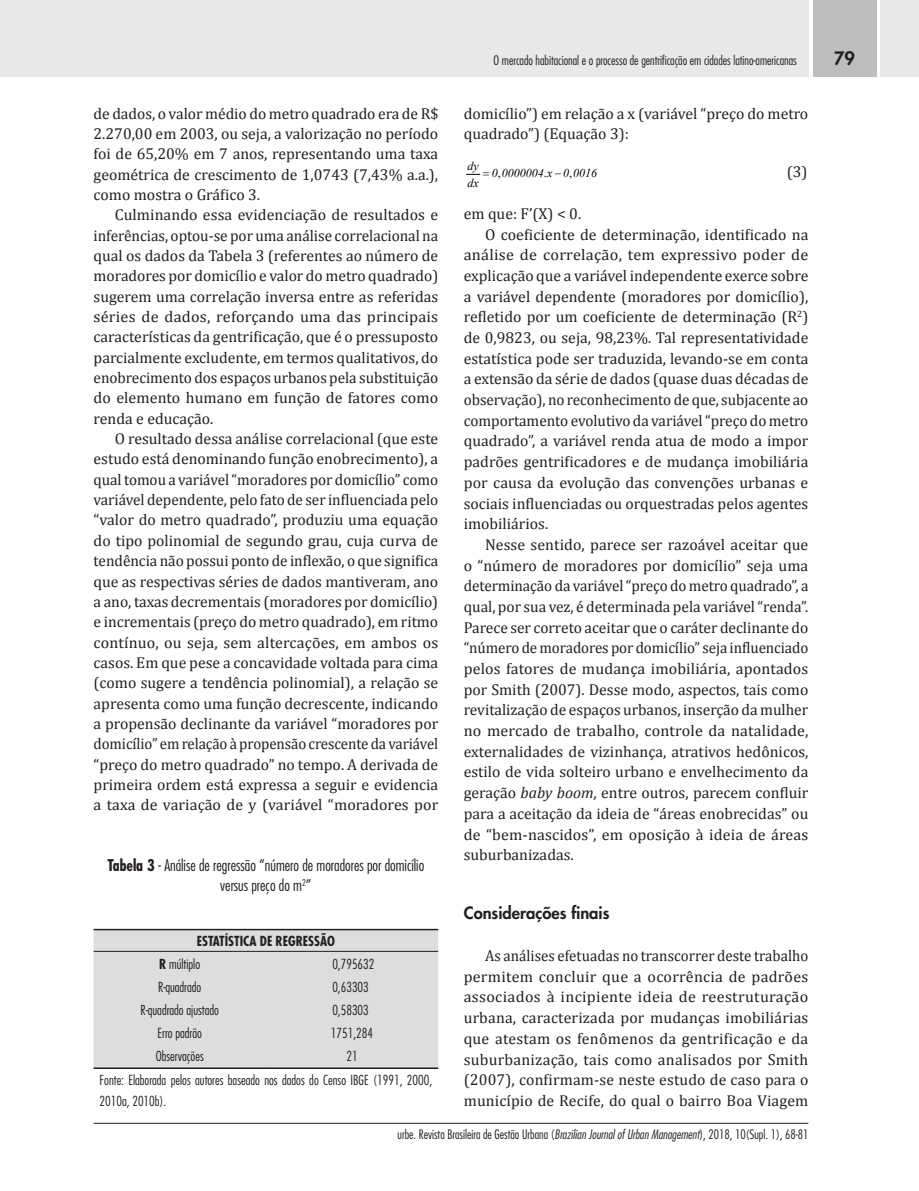
<style>
.page{position:relative;width:919px;height:1191px;background:#fff}
.page>*{position:absolute;margin:0;border:0;box-sizing:border-box;transform-origin:0 0}
.t1{font:800 18px "Futura Std";color:#231f20}
.Heading1{font:800 16.5px "Futura Std";color:#231f20}
.Paragraph{font:15.75px/20.4px "Cambria";color:#231f20;text-align:justify}
.Paragraph-2{font:15.75px/20.7px "Cambria";color:#231f20;text-align:justify;scale:.95 1}
.TableTitle{font:300 condensed 15.75px/20.2px "Futura Std";color:#231f20;text-align:center}
.ParagraphAlt{font:15.75px "Cambria";color:#231f20}
.Equation{font:15.75px "Cambria";color:#231f20}
.TableBody{font:300 condensed 13.5px "Futura Std";color:#231f20}
.TableFootnote{font:300 condensed 13.5px/20.2px "Futura Std";color:#231f20}
.TableHead{font:700 condensed 13.5px "Futura Std";color:#231f20}
.t2{font:300 condensed 12.75px "Futura Std";color:#231f20}
.t3{font:italic 12px "Times New Roman";color:#000}
.t4{font:12px "Times New Roman";color:#000}
.s1{font-weight:700}
.s2{font-style:italic}
</style>
<div class="page">
<div style="left:0;top:0;width:808px;height:77px;background:#e7e8e8"></div>
<div style="left:812px;top:0;width:64px;height:77px;background:#bcbec0"></div>
<div style="left:880px;top:0;width:38px;height:77px;background:#e7e8e8"></div>
<hr style="left:94px;top:1123px;width:714px;height:1px;background:#231f20">
<div style="left:94px;top:930px;width:344px;height:137px;background:#dcddde"></div>
<hr style="left:94px;top:929px;width:172px;height:1px;background:#231f20">
<hr style="left:266px;top:929px;width:172px;height:1px;background:#231f20">
<hr style="left:94px;top:1067px;width:172px;height:2px;background:#231f20">
<hr style="left:266px;top:1067px;width:172px;height:2px;background:#231f20">
<hr style="left:94px;top:951px;width:172px;height:1px;background:#231f20">
<hr style="left:266px;top:951px;width:172px;height:1px;background:#231f20">
<svg style="left:466px;top:173px;width:15px;height:2px"></svg>
<p class="Paragraph" style="left:94px;top:103px;width:346px">de dados, o valor médio do metro quadrado era de R$ 2.270,00 em 2003, ou seja, a valorização no período foi de 65,20% em 7 anos, representando uma taxa geométrica de crescimento de 1,0743 (7,43% a.a.), como mostra o Gráfico 3.</p>
<p class="Paragraph" style="left:94px;top:205px;width:346px;text-indent:21px">Culminando essa evidenciação de resultados e inferências, optou-se por uma análise correlacional na qual os dados da Tabela 3 (referentes ao número de moradores por domicílio e valor do metro quadrado) sugerem uma correlação inversa entre as referidas séries de dados, reforçando uma das principais características da gentrificação, que é o pressuposto parcialmente excludente, em termos qualitativos, do enobrecimento dos espaços urbanos pela substituição do elemento humano em função de fatores como renda e educação.</p>
<p class="Paragraph" style="left:94px;top:428px;width:346px;text-indent:21px">O resultado dessa análise correlacional (que este estudo está denominando função enobrecimento), a qual tomou a variável “moradores por domicílio” como variável dependente, pelo fato de ser influenciada pelo “valor do metro quadrado”, produziu uma equação do tipo polinomial de segundo grau, cuja curva de tendência não possui ponto de inflexão, o que significa que as respectivas séries de dados mantiveram, ano a ano, taxas decrementais (moradores por domicílio) e incrementais (preço do metro quadrado), em ritmo contínuo, ou seja, sem altercações, em ambos os casos. Em que pese a concavidade voltada para cima (como sugere a tendência polinomial), a relação se apresenta como uma função decrescente, indicando a propensão declinante da variável “moradores por domicílio” em relação à propensão crescente da variável “preço do metro quadrado” no tempo. A derivada de primeira ordem está expressa a seguir e evidencia a taxa de variação de y (variável “moradores por</p>
<p class="TableTitle" style="left:107px;top:854px;width:318px"><span class="s1">Tabela 3</span> - Análise de regressão “número de moradores por domicílio versus preço do m<sup>2</sup>”</p>
<p class="TableHead" style="left:197px;top:932px;width:140px">ESTATÍSTICA DE REGRESSÃO</p>
<p class="TableBody" style="left:159px;top:956px;width:42px"><span class="s1">R</span> múltiplo</p>
<p class="TableBody" style="left:332px;top:956px;width:44px">0,795632</p>
<p class="TableBody" style="left:158px;top:979px;width:45px">R-quadrado</p>
<p class="TableBody" style="left:332px;top:979px;width:38px">0,63303</p>
<p class="TableBody" style="left:141px;top:1002px;width:80px">R-quadrado ajustado</p>
<p class="TableBody" style="left:332px;top:1002px;width:38px">0,58303</p>
<p class="TableBody" style="left:158px;top:1025px;width:46px">Erro padrão</p>
<p class="TableBody" style="left:331px;top:1025px;width:44px">1751,284</p>
<p class="TableBody" style="left:156px;top:1048px;width:50px">Observações</p>
<p class="TableBody" style="left:346px;top:1048px;width:13px">21</p>
<p class="TableFootnote" style="left:100px;top:1070px;width:334px">Fonte: Elaborada pelos autores baseado nos dados do Censo IBGE (1991, 2000,<br>2010a, 2010b).</p>
<p class="t2" style="left:493px;top:53px;width:304px">O mercado habitacional e o processo de gentrificação em cidades latino-americanas</p>
<p class="t1" style="left:834px;top:47px;width:22px">79</p>
<p class="Paragraph" style="left:463px;top:103px;width:346px">domicílio”) em relação a x (variável “preço do metro quadrado”) (Equação 3):</p>
<p class="t4" style="left:498px;top:165px;width:4px">,</p>
<p class="t4" style="left:544px;top:165px;width:4px">.</p>
<p class="t4" style="left:569px;top:165px;width:4px">,</p>
<p class="t3" style="left:467px;top:158px;width:13px">dy</p>
<p class="Equation" style="left:786px;top:162px;width:22px">(3)</p>
<p class="t3" style="left:491px;top:165px;width:107px">0 0000004 x 0 0016</p>
<p class="t3" style="left:467px;top:174px;width:13px">dx</p>
<p class="ParagraphAlt" style="left:463px;top:204px;width:119px">em que: F’(X) &lt; 0.</p>
<p class="Paragraph" style="left:463px;top:224px;width:346px;text-indent:21px">O coeficiente de determinação, identificado na análise de correlação, tem expressivo poder de explicação que a variável independente exerce sobre a variável dependente (moradores por domicílio), refletido por um coeficiente de determinação (R<sup>2</sup>) de 0,9823, ou seja, 98,23%. Tal representatividade estatística pode ser traduzida, levando-se em conta a extensão da série de dados (quase duas décadas de observação), no reconhecimento de que, subjacente ao comportamento evolutivo da variável “preço do metro quadrado”, a variável renda atua de modo a impor padrões gentrificadores e de mudança imobiliária por causa da evolução das convenções urbanas e sociais influenciadas ou orquestradas pelos agentes imobiliários.</p>
<p class="Paragraph" style="left:463px;top:534px;width:346px;text-indent:21px">Nesse sentido, parece ser razoável aceitar que o “número de moradores por domicílio” seja uma determinação da variável “preço do metro quadrado”, a qual, por sua vez, é determinada pela variável “renda”.<br>Parece ser correto aceitar que o caráter declinante do “número de moradores por domicílio” seja influenciado pelos fatores de mudança imobiliária, apontados por Smith (2007). Desse modo, aspectos, tais como revitalização de espaços urbanos, inserção da mulher no mercado de trabalho, controle da natalidade, externalidades de vizinhança, atrativos hedônicos, estilo de vida solteiro urbano e envelhecimento da geração <span class="s2">baby boom</span>, entre outros, parecem confluir para a aceitação da ideia de “áreas enobrecidas” ou de “bem-nascidos”, em oposição à ideia de áreas suburbanizadas.</p>
<p class="Heading1" style="left:463px;top:902px;width:147px">Considerações finais</p>
<p class="Paragraph-2" style="left:463px;top:945px;width:364px;text-indent:21px">As análises efetuadas no transcorrer deste trabalho permitem concluir que a ocorrência de padrões associados à incipiente ideia de reestruturação urbana, caracterizada por mudanças imobiliárias que atestam os fenômenos da gentrificação e da suburbanização, tais como analisados por Smith (2007), confirmam-se neste estudo de caso para o município de Recife, do qual o bairro Boa Viagem</p>
<p class="t2" style="left:397px;top:1126px;width:412px">urbe. Revista Brasileira de Gestão Urbana (<span class="s2">Brazilian Journal of Urban Management</span>), 2018, 10(Supl. 1), 68-81</p>
</div>
